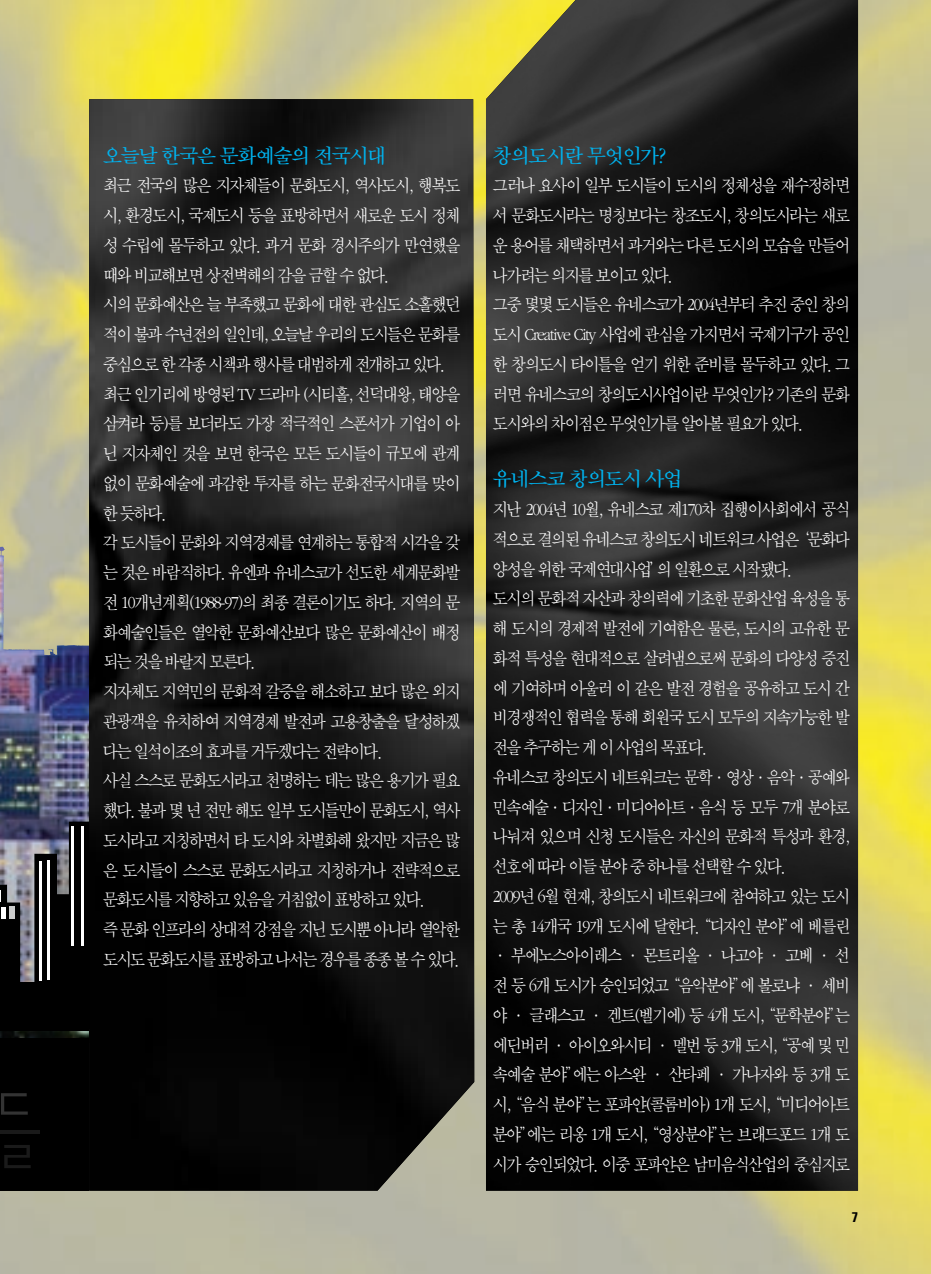
<style>
.page{position:relative;width:931px;height:1274px;background:#fff}
.page>*{position:absolute;margin:0;border:0;box-sizing:border-box;transform-origin:0 0}
.t1{font:56.52px "Sand Kg";color:#1a1a1a;scale:.95 1}
.t2{font:56.52px "Sand Kg";color:#333;scale:.95 1}
.t3{font:21px "Sand Tm";letter-spacing:-.05em;color:#00b3ef}
.t4{font:18.38px/29.8px "Sand Sm";letter-spacing:-.07em;color:#fff;scale:.9 1}
.t5{font:700 condensed 14px "Univers";color:#000}
</style>
<div class="page">
<img style="left:0;top:0;width:931px;height:1274px">
<img style="left:0;top:729px;width:89px;height:253px">
<div style="left:10px;top:906px;width:5px;height:13px;background:#ccc"></div>
<div style="left:1px;top:907px;width:5px;height:11px;background:#fff"></div>
<img style="left:486px;top:0;width:372px;height:1191px">
<img style="left:89px;top:99px;width:385px;height:1092px">
<div style="left:0;top:982px;width:89px;height:49px;background:#000"></div>
<div style="left:0;top:1039px;width:89px;height:152px;background:#000"></div>
<h1 class="t2" style="left:-11px;top:1077px;width:52px">ㄷ</h1>
<h1 class="t1" style="left:-7px;top:1117px;width:55px">ㄹㅡ</h1>
<p class="t3" style="left:103px;top:146px;width:285px">오늘날 한국은 문화예술의 전국시대</p>
<p class="t4" style="left:103px;top:172px;width:398px">최근 전국의 많은 지자체들이 문화도시, 역사도시, 행복도 시, 환경도시, 국제도시 등을 표방하면서 새로운 도시 정체 성 수립에 몰두하고 있다. 과거 문화 경시주의가 만연했을 때와 비교해보면 상전벽해의 감을 금할 수 없다.<br>시의 문화예산은 늘 부족했고 문화에 대한 관심도 소홀했던 적이 불과 수년전의 일인데, 오늘날 우리의 도시들은 문화를 중심으로 한 각종 시책과 행사를 대범하게 전개하고 있다. 최근 인기리에 방영된 TV 드라마 (시티홀, 선덕대왕, 태양을 삼켜라 등)를 보더라도 가장 적극적인 스폰서가 기업이 아 닌 지자체인 것을 보면 한국은 모든 도시들이 규모에 관계 없이 문화예술에 과감한 투자를 하는 문화전국시대를 맞이 한 듯하다.<br>각 도시들이 문화와 지역경제를 연계하는 통합적 시각을 갖 는 것은 바람직하다. 유엔과 유네스코가 선도한 세계문화발 전 10개년계획(1988-97)의 최종 결론이기도 하다. 지역의 문 화예술인들은 열악한 문화예산보다 많은 문화예산이 배정 되는 것을 바랄지 모른다.<br>지자체도 지역민의 문화적 갈증을 해소하고 보다 많은 외지 관광객을 유치하여 지역경제 발전과 고용창출을 달성하겠 다는 일석이조의 효과를 거두겠다는 전략이다.<br>사실 스스로 문화도시라고 천명하는 데는 많은 용기가 필요 했다. 불과 몇 년 전만 해도 일부 도시들만이 문화도시, 역사 도시라고 지칭하면서 타 도시와 차별화해 왔지만 지금은 많 은 도시들이 스스로 문화도시라고 지칭하거나 전략적으로 문화도시를 지향하고 있음을 거침없이 표방하고 있다.<br>즉 문화 인프라의 상대적 강점을 지닌 도시뿐 아니라 열악한 도시도 문화도시를 표방하고 나서는 경우를 종종 볼 수 있다.</p>
<p class="t3" style="left:493px;top:146px;width:174px">창의도시란 무엇인가?</p>
<p class="t4" style="left:493px;top:172px;width:398px">그러나 요사이 일부 도시들이 도시의 정체성을 재수정하면 서 문화도시라는 명칭보다는 창조도시, 창의도시라는 새로 운 용어를 채택하면서 과거와는 다른 도시의 모습을 만들어 나가려는 의지를 보이고 있다.<br>그중 몇몇 도시들은 유네스코가 2004년부터 추진 중인 창의 도시 Creative City 사업에 관심을 가지면서 국제기구가 공인 한 창의도시 타이틀을 얻기 위한 준비를 몰두하고 있다. 그 러면 유네스코의 창의도시사업이란 무엇인가? 기존의 문화 도시와의 차이점은 무엇인가를 알아볼 필요가 있다.</p>
<p class="t3" style="left:493px;top:470px;width:191px">유네스코 창의도시 사업</p>
<p class="t4" style="left:493px;top:496px;width:398px">지난 2004년 10월, 유네스코 제170차 집행이사회에서 공식 적으로 결의된 유네스코 창의도시 네트워크 사업은‘문화다 양성을 위한 국제연대사업’의 일환으로 시작됐다.<br>도시의 문화적 자산과 창의력에 기초한 문화산업 육성을 통 해 도시의 경제적 발전에 기여함은 물론, 도시의 고유한 문 화적 특성을 현대적으로 살려냄으로써 문화의 다양성 증진 에 기여하며 아울러 이 같은 발전 경험을 공유하고 도시 간 비경쟁적인 협력을 통해 회원국 도시 모두의 지속가능한 발 전을 추구하는 게 이 사업의 목표다.<br>유네스코 창의도시 네트워크는 문학·영상·음악·공예와 민속예술·디자인·미디어아트·음식 등 모두 7개 분야로 나눠져 있으며 신청 도시들은 자신의 문화적 특성과 환경, 선호에 따라 이들 분야 중 하나를 선택할 수 있다.<br>2009년 6월 현재, 창의도시 네트워크에 참여하고 있는 도시 는 총 14개국 19개 도시에 달한다.“디자인 분야”에 베를린 · 부에노스아이레스 · 몬트리올 · 나고야 · 고베 · 선 전 등 6개 도시가 승인되었고“음악분야”에 볼로냐 · 세비 야 · 글래스고 · 겐트(벨기에) 등 4개 도시, “문학분야”는 에딘버러 · 아이오와시티 · 멜번 등 3개 도시, “공예 및 민 속예술 분야”에는 아스완 · 산타페 · 가나자와 등 3개 도 시, “음식 분야”는 포파얀(콜롬비아) 1개 도시, “미디어아트 분야”에는 리옹 1개 도시, “영상분야”는 브래드포드 1개 도 시가 승인되었다. 이중 포파얀은 남미음식산업의 중심지로</p>
<p class="t5" style="left:852px;top:1212px;width:8px">7</p>
</div>
